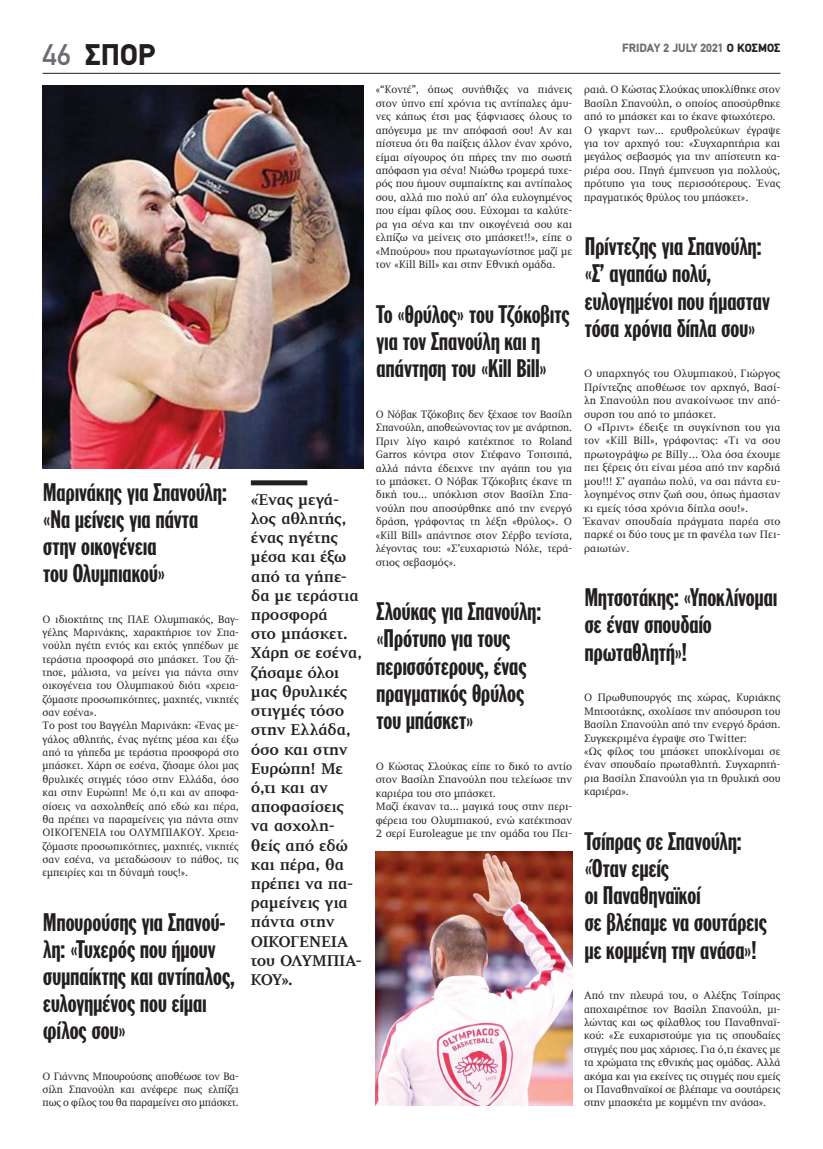
<style>
.page{position:relative;width:823px;height:1149px;background:#fff}
.page>*{position:absolute;margin:0;border:0;box-sizing:border-box;transform-origin:0 0}
.t1{font:900 30px "PF Din Text";color:#231f20}
.t2{font:25px/27.2px "Franklin Gothic Greek Extra Cond";letter-spacing:-.05em;color:#231f20}
.t3{font:700 16px/19.2px "PF Diplomat";letter-spacing:-.015em;color:#231f20}
.t4{font:900 12px "PF Din Text";color:#6c6d70}
.t5{font:11px/13.4px "PF Diplomat";color:#231f20}
.s1{font-weight:500;color:#6c6d70}
.s2{color:#231f20}
</style>
<div class="page">
<hr style="left:43px;top:73px;width:737px;height:1px;background:#231f20">
<div style="left:251px;top:480px;width:56px;height:5px;background:#231f20"></div>
<img style="left:43px;top:85px;width:320px;height:383px">
<img style="left:375px;top:851px;width:196px;height:254px">
<h1 class="t1" style="left:43px;top:37px;width:114px"><span class="s1">46</span> ΣΠΟΡ</h1>
<p class="t4" style="left:622px;top:40px;width:159px">FRIDAY 2 JULY 2021 <span class="s2">Ο ΚΟΣΜΟΣ</span></p>
<p class="t5" style="left:375px;top:83px;width:198px;text-align:justify">«“Κοντέ”, όπως συνήθιζες να πιάνεις στον ύπνο επί χρόνια τις αντίπαλες άμυ&shy;νες κάπως έτσι μας ξάφνιασες όλους το απόγευμα με την απόφασή σου! Αν και πίστευα ότι θα παίξεις άλλον έναν χρόνο, είμαι σίγουρος ότι πήρες την πιο σωστή απόφαση για σένα! Νιώθω τρομερά τυχε&shy;ρός που ήμουν συμπαίκτης και αντίπαλος σου, αλλά πιο πολύ απ’ όλα ευλογημένος που είμαι φίλος σου. Εύχομαι τα καλύτε&shy;ρα για σένα και την οικογένειά σου και ελπίζω να μείνεις στο μπάσκετ!!», είπε ο «Μπούρου» που πρωταγωνίστησε μαζί με τον «Kill Bill» και στην Εθνική ομάδα.</p>
<h2 class="t2" style="left:375px;top:300px;width:196px">Το «θρύλος» του Τζόκοβιτς για τον Σπανούλη και η απάντηση του «Kill Bill»</h2>
<p class="t5" style="left:375px;top:407px;width:198px;text-align:justify">Ο Νόβακ Τζόκοβιτς δεν ξέχασε τον Βασίλη Σπανούλη, αποθεώνοντας τον με ανάρτηση.<br>Πριν λίγο καιρό κατέκτησε το Roland Garros κόντρα στον Στέφανο Τσιτσιπά, αλλά πάντα έδειχνε την αγάπη του για το μπάσκετ. Ο Νόβακ Τζόκοβιτς έκανε τη δική του... υπόκλιση στον Βασίλη Σπα&shy;νούλη που αποσύρθηκε από την ενεργό δράση, γράφοντας τη λέξη «θρύλος». Ο «Kill Bill» απάντησε στον Σέρβο τενίστα, λέγοντας του: «Σ’ευχαριστώ Νόλε, τερά&shy;στιος σεβασμός».</p>
<h2 class="t2" style="left:375px;top:597px;width:167px">Σλούκας για Σπανούλη: «Πρότυπο για τους περισσότερους, ένας πραγματικός θρύλος του μπάσκετ»</h2>
<p class="t5" style="left:375px;top:759px;width:198px">Ο Κώστας Σλούκας είπε το δικό το αντίο στον Βασίλη Σπανούλη που τελείωσε την καριέρα του στο μπάσκετ.<br>Μαζί έκαναν τα... μαγικά τους στην περι&shy;φέρεια του Ολυμπιακού, ενώ κατέκτησαν 2 σερί Euroleague με την ομάδα του Πει-</p>
<p class="t5" style="left:583px;top:83px;width:198px">ραιά. Ο Κώστας Σλούκας υποκλίθηκε στον Βασίλη Σπανούλη, ο οποίος αποσύρθηκε από το μπάσκετ και το έκανε φτωχότερο.<br>Ο γκαρντ των... ερυθρολεύκων έγραψε για τον αρχηγό του: «Συγχαρητήρια και μεγάλος σεβασμός για την απίστευτη κα&shy;ριέρα σου. Πηγή έμπνευση για πολλούς, πρότυπο για τους περισσότερους. Ένας πραγματικός θρύλος του μπάσκετ».</p>
<h2 class="t2" style="left:583px;top:232px;width:188px">Πρίντεζης για Σπανούλη: «Σ’ αγαπάω πολύ, ευλογημένοι που ήμασταν τόσα χρόνια δίπλα σου»</h2>
<p class="t5" style="left:583px;top:367px;width:198px">Ο υπαρχηγός του Ολυμπιακού, Γιώργος Πρίντεζης αποθέωσε τον αρχηγό, Βασί&shy;λη Σπανούλη που ανακοίνωσε την από&shy;συρση του από το μπάσκετ.<br>Ο «Πριντ» έδειξε τη συγκίνηση του για τον «Kill Bill», γράφοντας: «Τι να σου πρωτογράψω ρε Billy… Όλα όσα έχουμε πει ξέρεις ότι είναι μέσα από την καρδιά μου!!! Σ’ αγαπάω πολύ, να σαι πάντα ευ&shy;λογημένος στην ζωή σου, όπως ήμασταν κι εμείς τόσα χρόνια δίπλα σου!».<br>Έκαναν σπουδαία πράγματα παρέα στο παρκέ οι δύο τους με τη φανέλα των Πει&shy;ραιωτών.</p>
<h2 class="t2" style="left:583px;top:583px;width:195px">Μητσοτάκης: «Υποκλίνομαι σε έναν σπουδαίο πρωταθλητή»!</h2>
<p class="t5" style="left:583px;top:691px;width:198px">Ο Πρωθυπουργός της χώρας, Κυριάκης Μητσοτάκης, σχολίασε την απόσυρση του Βασίλη Σπανούλη από την ενεργό δράση.<br>Συγκεκριμένα έγραψε στο Twitter:<br>«Ως φίλος του μπάσκετ υποκλίνομαι σε έναν σπουδαίο πρωταθλητή. Συγχαρητή&shy;ρια Βασίλη Σπανούλη για τη θρυλική σου καριέρα».</p>
<h2 class="t2" style="left:583px;top:827px;width:185px">Τσίπρας σε Σπανούλη: «Όταν εμείς<br>οι Παναθηναϊκοί<br>σε βλέπαμε να σουτάρεις με κομμένη την ανάσα»!</h2>
<p class="t5" style="left:583px;top:988px;width:198px;text-align:justify">Από την πλευρά του, ο Αλέξης Τσίπρας αποχαιρέτησε τον Βασίλη Σπανούλη, μι&shy;λώντας και ως φίλαθλος του Παναθηναϊ&shy;κού: «Σε ευχαριστούμε για τις σπουδαίες στιγμές που μας χάρισες. Για ό,τι έκανες με τα χρώματα της εθνικής μας ομάδας. Αλλά ακόμα και για εκείνες τις στιγμές που εμείς οι Παναθηναϊκοί σε βλέπαμε να σουτάρεις στην μπασκέτα με κομμένη την ανάσα».</p>
<h2 class="t2" style="left:43px;top:478px;width:186px">Μαρινάκης για Σπανούλη: «Να μείνεις για πάντα στην οικογένεια<br>του Ολυμπιακού»</h2>
<p class="t5" style="left:43px;top:612px;width:198px">Ο ιδιοκτήτης της ΠΑΕ Ολυμπιακός, Βαγ&shy;γέλης Μαρινάκης, χαρακτήρισε τον Σπα&shy;νούλη ηγέτη εντός και εκτός γηπέδων με τεράστια προσφορά́ στο μπάσκετ. Του ζή&shy;τησε, μάλιστα, να μείνει για πάντα στην οικογένεια του Ολυμπιακού διότι «χρεια&shy;ζόμαστε προσωπικότητες, μαχητές, νικητές σαν εσένα».<br>Το post του Βαγγέλη Μαρινάκη: «Ένας με&shy;γάλος αθλητής, ένας ηγέτης μέσα και έξω από τα γήπεδα με τεράστια προσφορά́ στο μπάσκετ. Χάρη σε εσένα, ζήσαμε όλοι μας θρυλικές στιγμές τόσο στην Ελλάδα, όσο και στην Ευρώπη! Με ό,τι και αν αποφα&shy;σίσεις να ασχοληθείς από́ εδώ και πέρα, θα πρέπει να παραμείνεις για πάντα στην ΟΙΚΟΓΕΝΕΙΑ του ΟΛΥΜΠΙΑΚΟΥ. Χρεια&shy;ζόμαστε προσωπικότητες, μαχητές, νικητές σαν εσένα, να μεταδώσουν το πάθος, τις εμπειρίες και τη δύναμή τους!».</p>
<h2 class="t2" style="left:43px;top:907px;width:194px">Μπουρούσης για Σπανού&shy;λη: «Τυχερός που ήμουν συμπαίκτης και αντίπαλος, ευλογημένος που είμαι φίλος σου»</h2>
<p class="t5" style="left:43px;top:1069px;width:198px;text-align:justify">Ο Γιάννης Μπουρούσης αποθέωσε τον Βα&shy;σίλη Σπανούλη και ανέφερε πως ελπίζει πως ο φίλος του θα παραμείνει στο μπάσκετ.</p>
<p class="t3" style="left:251px;top:490px;width:113px">«Ένας μεγά&shy;λος αθλητής, ένας ηγέτης μέσα και έξω από τα γήπε&shy;δα με τεράστια προσφορά́<br>στο μπάσκετ.<br>Χάρη σε εσένα, ζήσαμε όλοι μας θρυλικές στιγμές τόσο στην Ελλάδα, όσο και στην<br>Ευρώπη! Με ό,τι και αν αποφασίσεις να ασχολη&shy;θείς από́ εδώ και πέρα, θα πρέπει να πα&shy;ραμείνεις για πάντα στην<br>ΟΙΚΟΓΕΝΕΙΑ του ΟΛΥΜΠΙΑ-<br>ΚΟΥ».</p>
</div>
